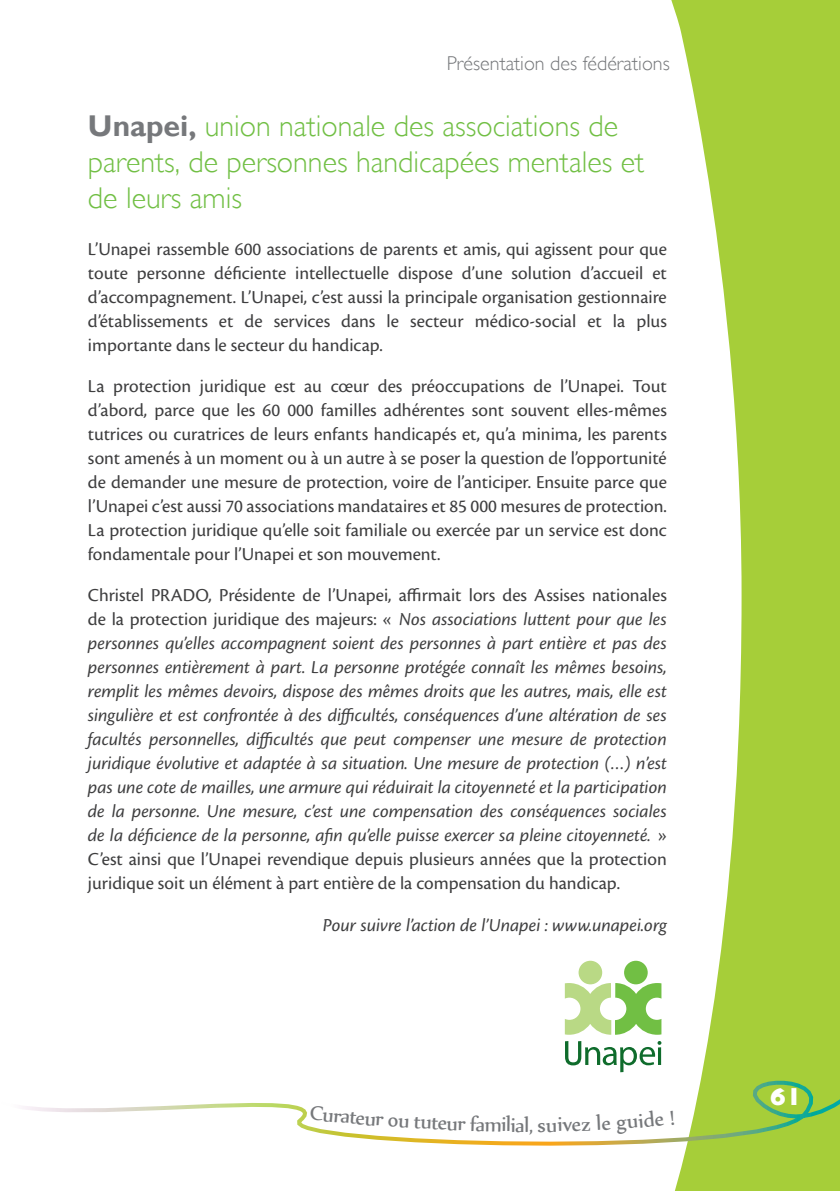
<style>
.page{position:relative;width:840px;height:1191px;background:#fff}
.page>*{position:absolute;margin:0;border:0;box-sizing:border-box;transform-origin:0 0}
.t1{font:300 30px/36px "Gill Sans";color:#71bf44}
.t2{font:24px "Nyala";color:#76787b}
.t3{font:800 24px "Gill Sans";color:#fff}
.t4{font:300 20px "Gill Sans";color:#76787b}
.texte{font:italic 19px/24px "Cronos Pro";letter-spacing:-.005em;color:#3e3e3f;text-align:justify}
.texte-2{font:19px/24px "Cronos Pro";color:#3e3e3f;text-align:justify}
.s1{font-weight:700;color:#76787b}
.s2{font-style:normal}
</style>
<div class="page">
<svg style="left:656px;top:0;width:183px;height:1191px;fill:#a6ce39"></svg>
<svg style="left:23px;top:1078px;width:816px;height:69px"></svg>
<div style="left:578px;top:960px;width:24px;height:24px;background:#b9d985;border-radius:50%"></div>
<svg style="left:564px;top:983px;width:97px;height:51px"></svg>
<div style="left:623px;top:960px;width:24px;height:24px;background:#71bf44;border-radius:50%"></div>
<svg style="left:565px;top:1041px;width:96px;height:31px"></svg>
<svg style="left:310px;top:1105px;width:32px;height:17px"></svg>
<svg style="left:375px;top:1116px;width:33px;height:11px"></svg>
<svg style="left:546px;top:1114px;width:64px;height:17px"></svg>
<svg style="left:616px;top:1110px;width:58px;height:24px"></svg>
<p class="t4" style="left:446px;top:52px;width:224px">Présentation des fédérations</p>
<p class="t1" style="left:88px;top:108px;width:557px"><span class="s1">Unapei,</span> union nationale des associations de parents, de personnes handicapées mentales et de leurs amis</p>
<p class="texte-2" style="left:88px;top:237px;width:580px">L’Unapei rassemble 600 associations de parents et amis, qui agissent pour que toute personne déficiente intellectuelle dispose d’une solution d’accueil et d’accompagnement. L’Unapei, c’est aussi la principale organisation gestionnaire d’établissements et de services dans le secteur médico-social et la plus importante dans le secteur du handicap.</p>
<p class="texte-2" style="left:88px;top:374px;width:580px">La protection juridique est au cœur des préoccupations de l’Unapei. Tout d’abord, parce que les 60 000 familles adhérentes sont souvent elles-mêmes tutrices ou curatrices de leurs enfants handicapés et, qu’a minima, les parents sont amenés à un moment ou à un autre à se poser la question de l’opportunité de demander une mesure de protection, voire de l’anticiper. Ensuite parce que l’Unapei c’est aussi 70 associations mandataires et 85 000 mesures de protection.<br>La protection juridique qu’elle soit familiale ou exercée par un service est donc fondamentale pour l’Unapei et son mouvement.</p>
<p class="texte" style="left:88px;top:583px;width:580px"><span class="s2">Christel PRADO, Présidente de l’Unapei, affirmait lors des Assises nationales de la protection juridique des majeurs: «</span> Nos associations luttent pour que les personnes qu’elles accompagnent soient des personnes à part entière et pas des personnes entièrement à part. La personne protégée connaît les mêmes besoins, remplit les mêmes devoirs, dispose des mêmes droits que les autres, mais, elle est singulière et est confrontée à des difficultés, conséquences d’une altération de ses facultés personnelles, difficultés que peut compenser une mesure de protection juridique évolutive et adaptée à sa situation. Une mesure de protection (…) n’est pas une cote de mailles, une armure qui réduirait la citoyenneté et la participation de la personne. Une mesure, c’est une compensation des conséquences sociales de la déficience de la personne, afin qu’elle puisse exercer sa pleine citoyenneté. <span class="s2">» C’est ainsi que l’Unapei revendique depuis plusieurs années que la protection juridique soit un élément à part entière de la compensation du handicap.</span></p>
<p class="texte" style="left:322px;top:912px;width:345px">Pour suivre l’action de l’Unapei : www.unapei.org</p>
<p class="t2" style="left:342px;top:1101px;width:37px;rotate:5deg">ateu</p>
<p class="t2" style="left:414px;top:1106px;width:35px;rotate:3deg">tute</p>
<p class="t2" style="left:446px;top:1108px;width:40px;rotate:2deg">ur fa</p>
<p class="t2" style="left:484px;top:1109px;width:33px;rotate:1deg">mili</p>
<p class="t2" style="left:515px;top:1110px;width:32px">al, s</p>
<p class="t3" style="left:769px;top:1083px;width:34px">61</p>
</div>
